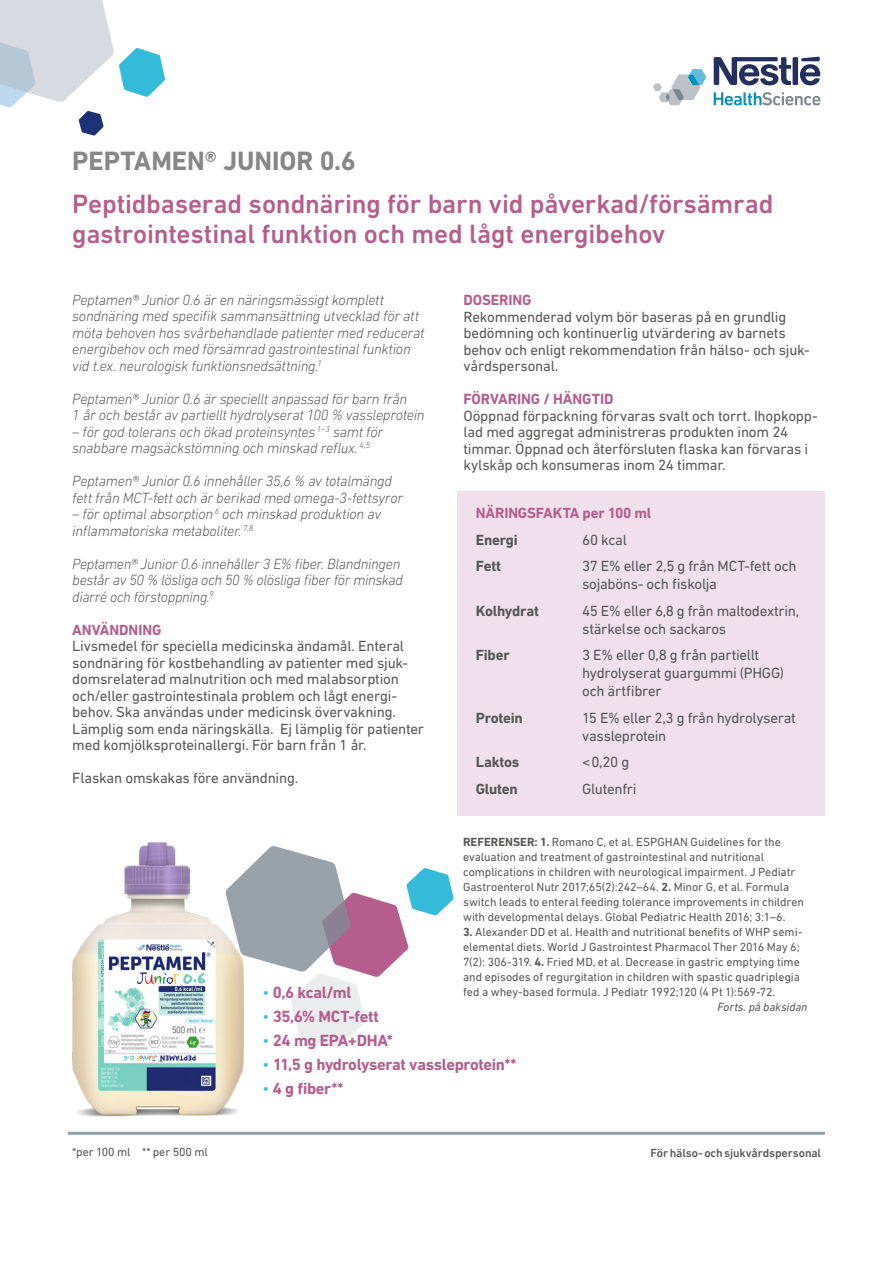
<style>
.page{position:relative;width:893px;height:1263px;background:#fff}
.page>*{position:absolute;margin:0;border:0;box-sizing:border-box;transform-origin:0 0}
.t1{font:500 27px/30px "DIN Next LT Pro";letter-spacing:-.005em;color:#b55e8d}
.t2{font:700 27px "DIN Next LT Pro";color:#878787}
.t3{font:700 16.5px "DIN Next LT Pro";letter-spacing:-.02em;color:#b55e8d}
.t4{font:15px/16.5px "DIN Next LT Pro";letter-spacing:-.015em;color:#575756}
.t5{font:italic 300 15px/16.5px "DIN Next LT Pro";letter-spacing:-.02em;color:#575756}
.t6{font:700 15px "DIN Next LT Pro";letter-spacing:-.01em;color:#b55e8d}
.t7{font:700 15px "DIN Next LT Pro";letter-spacing:-.015em;color:#575756}
.t8{font:12px/15px "DIN Next LT Pro";letter-spacing:-.005em;color:#575756}
.t9{font:500 12px "DIN Next LT Pro";letter-spacing:-.01em;color:#575756}
.t10{font:italic 12px "DIN Next LT Pro";letter-spacing:-.01em;color:#575756}
.s1{font-weight:700}
.s2{font-weight:300;color:#34bbda}
</style>
<div class="page">
<hr style="left:68px;top:1132px;width:757px;height:3px;background:#97a0a8">
<svg style="left:0;top:0;width:165px;height:136px"></svg>
<svg style="left:714px;top:92px;width:106px;height:13px"></svg>
<svg style="left:714px;top:57px;width:106px;height:28px"></svg>
<svg style="left:653px;top:69px;width:53px;height:36px"></svg>
<div style="left:457px;top:491px;width:367px;height:325px;background:#efe0ea"></div>
<svg style="left:268px;top:846px;width:186px;height:202px"></svg>
<img style="left:68px;top:842px;width:200px;height:293px">
<h1 class="t2" style="left:72px;top:145px;width:285px">PEPTAMEN® JUNIOR 0.6</h1>
<h1 class="t1" style="left:72px;top:189px;width:703px">Peptidbaserad sondnäring för barn vid påverkad/försämrad gastrointestinal funktion och med lågt energibehov</h1>
<p class="t5" style="left:72px;top:291px;width:354px">Peptamen® Junior 0.6 är en näringsmässigt komplett sondnäring med specifik sammansättning utvecklad för att möta behoven hos svårbehandlade patienter med reducerat energibehov och med försämrad gastrointestinal funktion vid t.ex. neurologisk funktionsnedsättning.<sup>1</sup></p>
<p class="t5" style="left:72px;top:390px;width:354px">Peptamen® Junior 0.6 är speciellt anpassad för barn från<br>1 år och består av partiellt hydrolyserat 100 % vassleprotein</p>
<p class="t5" style="left:72px;top:423px;width:312px">– för god tolerans och ökad proteinsyntes <sup>1–3</sup> samt för snabbare magsäckstömning och minskad reflux. <sup>4,5</sup></p>
<p class="t5" style="left:72px;top:473px;width:332px">Peptamen® Junior 0.6 innehåller 35,6 % av totalmängd fett från MCT-fett och är berikad med omega-3-fettsyror</p>
<p class="t5" style="left:72px;top:506px;width:310px">– för optimal absorption <sup>6</sup> och minskad produktion av inflammatoriska metaboliter. <sup>7,8</sup></p>
<p class="t5" style="left:72px;top:555px;width:332px">Peptamen® Junior 0.6 innehåller 3 E% fiber. Blandningen består av 50 % lösliga och 50 % olösliga fiber för minskad diarré och förstoppning.<sup>9</sup></p>
<p class="t6" style="left:72px;top:621px;width:91px">ANVÄNDNING</p>
<p class="t4" style="left:72px;top:638px;width:353px">Livsmedel för speciella medicinska ändamål. Enteral sondnäring för kostbehandling av patienter med sjuk&shy;domsrelaterad malnutrition och med malabsorption och/eller gastrointestinala problem och lågt energi&shy;behov. Ska användas under medicinsk övervakning.<br>Lämplig som enda näringskälla. Ej lämplig för patienter med komjölksproteinallergi. För barn från 1 år.</p>
<p class="t4" style="left:72px;top:770px;width:228px">Flaskan omskakas före användning.</p>
<p class="t6" style="left:463px;top:291px;width:70px">DOSERING</p>
<p class="t4" style="left:463px;top:308px;width:348px">Rekommenderad volym bör baseras på en grundlig bedömning och kontinuerlig utvärdering av barnets behov och enligt rekommendation från hälso- och sjuk&shy;vårdspersonal.</p>
<p class="t6" style="left:463px;top:390px;width:151px">FÖRVARING / HÄNGTID</p>
<p class="t4" style="left:463px;top:407px;width:356px">Oöppnad förpackning förvaras svalt och torrt. Ihopkopp&shy;lad med aggregat administreras produkten inom 24 timmar. Öppnad och återförsluten flaska kan förvaras i kylskåp och konsumeras inom 24 timmar.</p>
<p class="t6" style="left:476px;top:504px;width:177px">NÄRINGSFAKTA per 100 ml</p>
<p class="t7" style="left:476px;top:531px;width:43px">Energi</p>
<p class="t4" style="left:582px;top:531px;width:46px">60 kcal</p>
<p class="t7" style="left:476px;top:557px;width:27px">Fett</p>
<p class="t4" style="left:582px;top:557px;width:216px;line-height:18px">37 E% eller 2,5 g från MCT-fett och sojaböns- och fiskolja</p>
<p class="t7" style="left:476px;top:602px;width:65px">Kolhydrat</p>
<p class="t4" style="left:582px;top:601px;width:219px;line-height:18px">45 E% eller 6,8 g från maltodextrin, stärkelse och sackaros</p>
<p class="t7" style="left:476px;top:646px;width:35px">Fiber</p>
<p class="t4" style="left:582px;top:646px;width:203px;line-height:18px">3 E% eller 0,8 g från partiellt hydrolyserat guargummi (PHGG) och ärtfibrer</p>
<p class="t7" style="left:476px;top:709px;width:48px">Protein</p>
<p class="t4" style="left:582px;top:708px;width:215px;line-height:18px">15 E% eller 2,3 g från hydrolyserat vassleprotein</p>
<p class="t7" style="left:476px;top:753px;width:45px">Laktos</p>
<p class="t4" style="left:582px;top:753px;width:49px">&lt;0,20 g</p>
<p class="t7" style="left:476px;top:780px;width:44px">Gluten</p>
<p class="t4" style="left:582px;top:780px;width:56px">Glutenfri</p>
<p class="t8" style="left:72px;top:1145px;width:137px">*per 100 ml ** per 500 ml</p>
<p class="t8" style="left:463px;top:835px;width:343px"><span class="s1">REFERENSER: 1.</span> Romano C, et al. ESPGHAN Guidelines for the evaluation and treatment of gastrointestinal and nutritional complications in children with neurological impairment. J Pediatr Gastroenterol Nutr 2017;65(2):242–64. <span class="s1">2.</span> Minor G, et al. Formula switch leads to enteral feeding tolerance improvements in children with developmental delays. Global Pediatric Health 2016; 3:1–6.</p>
<p class="t8" style="left:463px;top:925px;width:341px"><span class="s1">3.</span> Alexander DD et al. Health and nutritional benefits of WHP semi&shy;elemental diets. World J Gastrointest Pharmacol Ther 2016 May 6; 7(2): 306-319. <span class="s1">4.</span> Fried MD, et al. Decrease in gastric emptying time and episodes of regurgitation in children with spastic quadriplegia fed a whey-based formula. J Pediatr 1992;120 (4 Pt 1):569-72.</p>
<p class="t10" style="left:717px;top:1000px;width:92px">Forts. på baksidan</p>
<p class="t3" style="left:263px;top:982px;width:90px"><span class="s2">•</span> 0,6 kcal/ml</p>
<p class="t3" style="left:263px;top:1006px;width:118px"><span class="s2">•</span> 35,6% MCT-fett</p>
<p class="t3" style="left:263px;top:1030px;width:132px"><span class="s2">•</span> 24 mg EPA+DHA*</p>
<p class="t3" style="left:263px;top:1054px;width:255px"><span class="s2">•</span> 11,5 g hydrolyserat vassleprotein**</p>
<p class="t3" style="left:263px;top:1078px;width:82px"><span class="s2">•</span> 4 g fiber**</p>
<p class="t9" style="left:650px;top:1146px;width:172px">För hälso- och sjukvårdspersonal</p>
</div>
